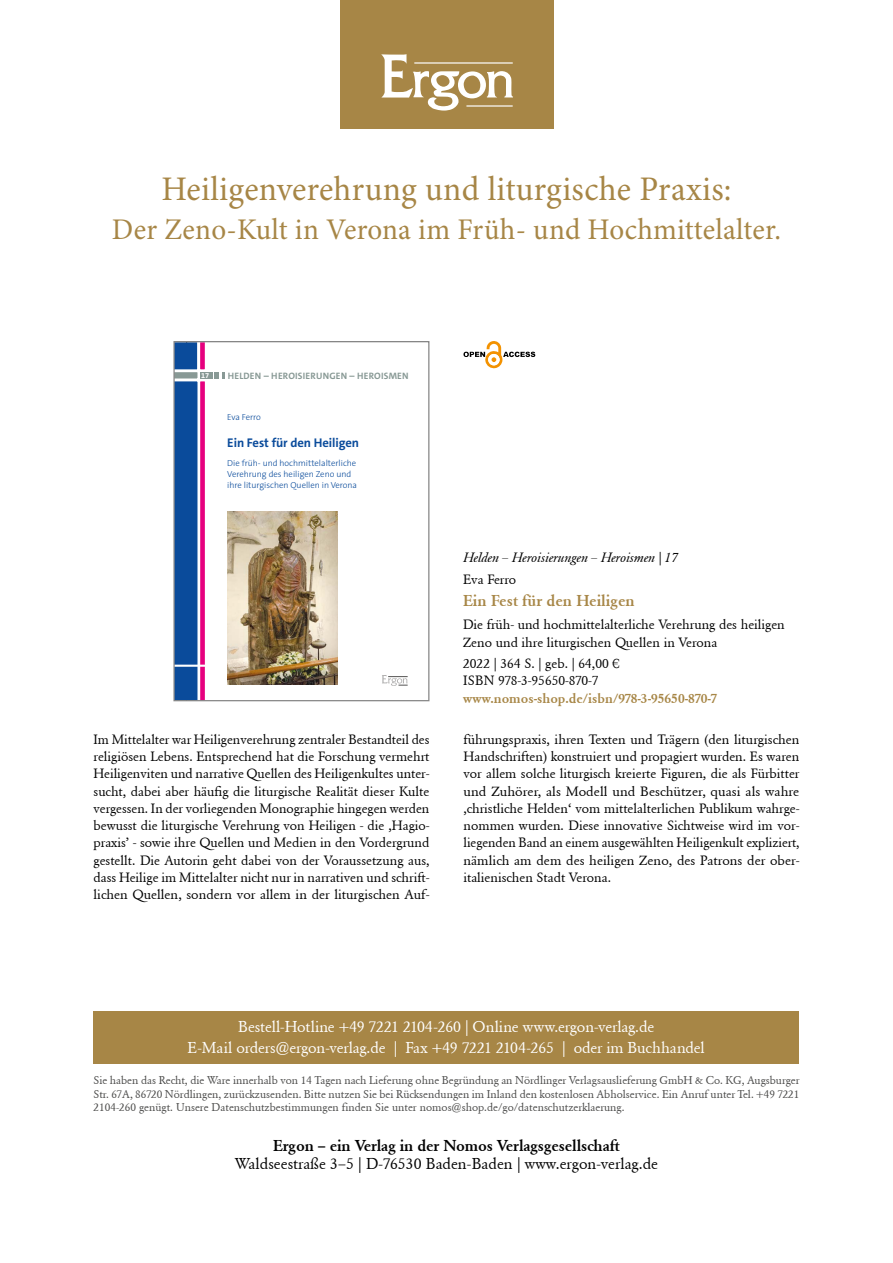
<style>
.page{position:relative;width:893px;height:1263px;background:#fff}
.page>*{position:absolute;margin:0;border:0;box-sizing:border-box;transform-origin:0 0}
.t1{font:34.5px "Minion Pro";letter-spacing:.01em;color:#a78646}
.t2{font:30px "Minion Pro";letter-spacing:.005em;color:#a78646}
.t3{font:15.75px/21px "Ergon Unicode";letter-spacing:-.01em;color:#fff;text-align:center}
.t4{font:15.75px "Ergon Unicode";color:#000}
.t5{font:700 15.75px "Ergon Unicode";letter-spacing:-.01em;color:#000}
.t6{font:700 15.75px "Ergon Unicode";color:#a78646}
.t7{font:13.5px/17.2px "Ergon Unicode";color:#000}
.t8{font:700 13.5px "Ergon Unicode";color:#a78646}
.t9{font:italic 13.5px "Ergon Unicode";color:#000}
.t10{font:700 12.6px "The Sans C5";letter-spacing:-.005em;color:#0a4b9b}
.t11{font:11.25px/13.5px "Ergon Unicode";color:#4a4a49;text-align:justify}
.t12{font:700 9.3px "The Sans C5";letter-spacing:.02em;color:#889995}
.t13{font:300 8.7px/11.1px "The Sans";color:#0a4b9b}
.t14{font:700 7.35px "The Sans C5";color:#fff}
</style>
<div class="page">
<div style="left:340px;top:0;width:214px;height:129px;background:#a78646"></div>
<div style="left:94px;top:1011px;width:705px;height:52px;background:#a78646"></div>
<svg style="left:381px;top:54px;width:132px;height:57px"></svg>
<hr style="left:466px;top:105px;width:47px;height:2px;background:#fff">
<hr style="left:414px;top:62px;width:99px;height:2px;background:#fff">
<div style="left:200px;top:372px;width:12px;height:6px;background:#889995"></div>
<img style="left:227px;top:511px;width:111px;height:173px">
<svg style="left:382px;top:675px;width:26px;height:11px"></svg>
<svg style="left:215px;top:372px;width:9px;height:6px"></svg>
<svg style="left:175px;top:343px;width:33px;height:356px"></svg>
<div style="left:173px;top:341px;width:256px;height:360px;border:1px solid #878787"></div>
<svg style="left:463px;top:341px;width:72px;height:28px"></svg>
<h1 class="t1" style="left:161px;top:168px;width:572px">Heiligenverehrung und liturgische Praxis:</h1>
<h2 class="t2" style="left:112px;top:212px;width:671px">Der Zeno-Kult in Verona im Früh- und Hochmittelalter.</h2>
<p class="t14" style="left:201px;top:370px;width:9px">17</p>
<p class="t12" style="left:228px;top:369px;width:182px">HELDEN – HEROISIERUNGEN – HEROISMEN</p>
<p class="t13" style="left:227px;top:411px;width:35px">Eva Ferro</p>
<p class="t10" style="left:227px;top:434px;width:133px">Ein Fest für den Heiligen</p>
<p class="t13" style="left:227px;top:457px;width:131px">Die früh- und hochmittelalterliche<br>Verehrung des heiligen Zeno und ihre liturgischen Quellen in Verona</p>
<p class="t9" style="left:463px;top:548px;width:216px">Helden – Heroisierungen – Heroismen | 17</p>
<p class="t7" style="left:463px;top:570px;width:55px">Eva Ferro</p>
<p class="t6" style="left:463px;top:590px;width:173px">Ein Fest für den Heiligen</p>
<p class="t7" style="left:463px;top:615px;width:323px;line-height:18px">Die früh- und hochmittelalterliche Verehrung des heiligen<br>Zeno und ihre liturgischen Quellen in Verona</p>
<p class="t7" style="left:463px;top:654px;width:158px">2022 | 364 S. | geb. | 64,00 €<br>ISBN 978-3-95650-870-7</p>
<p class="t8" style="left:463px;top:689px;width:256px">www.nomos-shop.de/isbn/978-3-95650-870-7</p>
<p class="t7" style="left:94px;top:730px;width:337px;text-align:justify">Im Mittelalter war Heiligenverehrung zentraler Bestandteil des religiösen Lebens. Entsprechend hat die Forschung vermehrt Heiligenviten und narrative Quellen des Heiligenkultes unter&shy;sucht, dabei aber häufig die liturgische Realität dieser Kulte vergessen. In der vorliegenden Monographie hingegen werden bewusst die liturgische Verehrung von Heiligen - die ‚Hagio&shy;praxis’ - sowie ihre Quellen und Medien in den Vordergrund gestellt. Die Autorin geht dabei von der Voraussetzung aus, dass Heilige im Mittelalter nicht nur in narrativen und schrift&shy;lichen Quellen, sondern vor allem in der liturgischen Auf-</p>
<p class="t7" style="left:463px;top:730px;width:338px;text-align:justify">führungspraxis, ihren Texten und Trägern (den liturgischen Handschriften) konstruiert und propagiert wurden. Es waren vor allem solche liturgisch kreierte Figuren, die als Fürbitter und Zuhörer, als Modell und Beschützer, quasi als wahre ‚christliche Helden‘ vom mittelalterlichen Publikum wahrge&shy;nommen wurden. Diese innovative Sichtweise wird im vor&shy;liegenden Band an einem ausgewählten Heiligenkult expliziert, nämlich am dem des heiligen Zeno, des Patrons der ober&shy;italienischen Stadt Verona.</p>
<p class="t3" style="left:188px;top:1016px;width:519px">Bestell-Hotline +49 7221 2104-260 | Online www.ergon-verlag.de<br>E-Mail orders@ergon-verlag.de | Fax +49 7221 2104-265 | oder im Buchhandel</p>
<p class="t11" style="left:94px;top:1073px;width:707px">Sie haben das Recht, die Ware innerhalb von 14 Tagen nach Lieferung ohne Begründung an Nördlinger Verlagsauslieferung GmbH &amp; Co. KG, Augsburger Str. 67A, 86720 Nördlingen, zurückzusenden. Bitte nutzen Sie bei Rücksendungen im Inland den kostenlosen Abholservice. Ein Anruf unter Tel. +49 7221<br>2104-260 genügt. Unsere Datenschutzbestimmungen finden Sie unter nomos@shop.de/go/datenschutzerklaerung.</p>
<p class="t5" style="left:273px;top:1134px;width:348px">Ergon – ein Verlag in der Nomos Verlagsgesellschaft</p>
<p class="t4" style="left:235px;top:1153px;width:425px">Waldseestraße 3–5 | D-76530 Baden-Baden | www.ergon-verlag.de</p>
</div>
